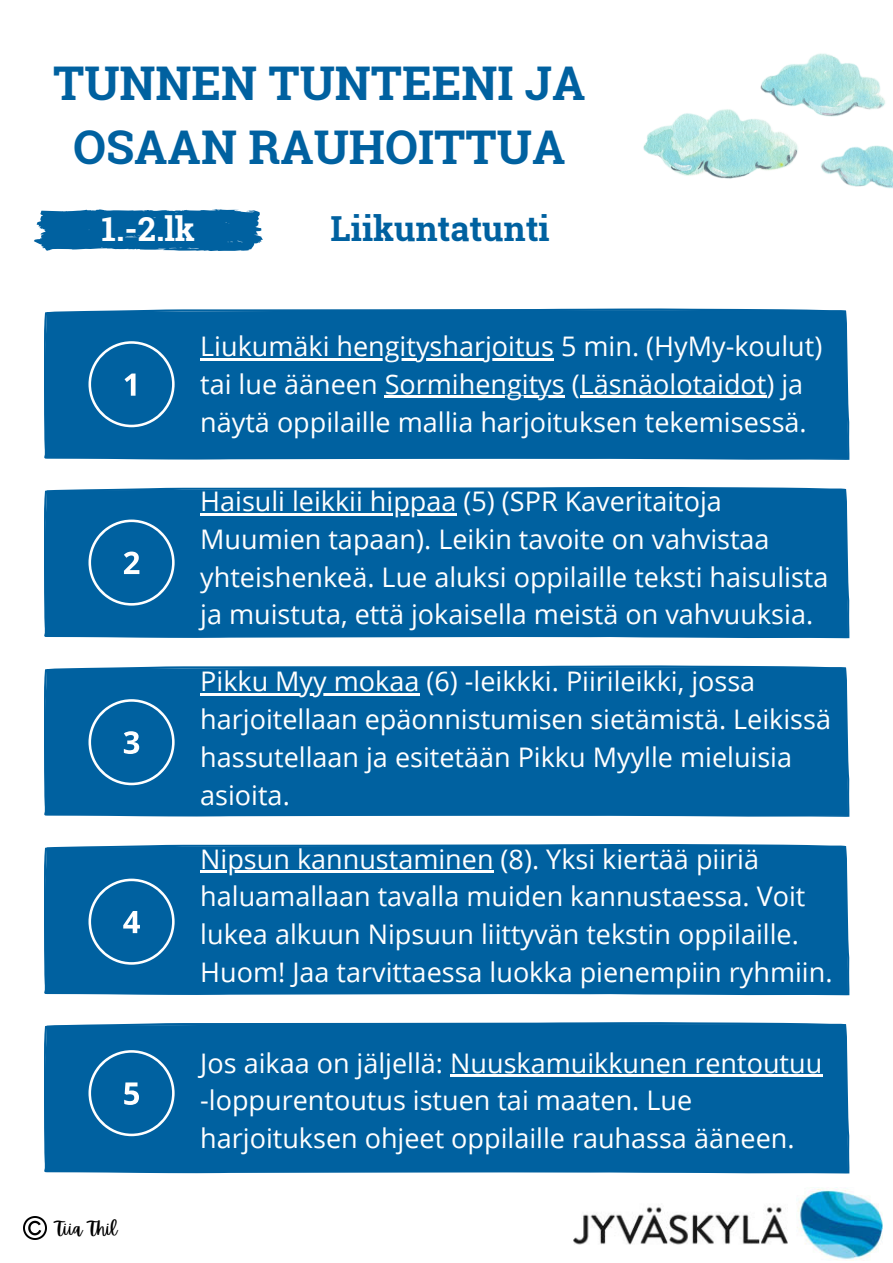
<style>
.page{position:relative;width:893px;height:1263px;background:#fff}
.page>*{position:absolute;margin:0;border:0;box-sizing:border-box;transform-origin:0 0}
.t1{font:700 46.5px/64.7px "Roboto Slab";color:#0061a0;text-align:center}
.t2{font:700 34.5px "Roboto Slab";color:#0061a0}
.t3{font:700 33px "Roboto Slab";color:#fff}
.t4{font:27px/37.7px "Open Sans";color:#fff}
.t5{font:18px "Apricots";color:#000}
</style>
<div class="page">
<div style="left:44px;top:665px;width:805px;height:152px;background:#0061a0"></div>
<div style="left:44px;top:844px;width:805px;height:151px;background:#0061a0"></div>
<div style="left:44px;top:1022px;width:805px;height:151px;background:#0061a0"></div>
<div style="left:44px;top:487px;width:805px;height:151px;background:#0061a0"></div>
<div style="left:44px;top:308px;width:805px;height:152px;background:#0061a0"></div>
<svg style="left:88px;top:341px;width:87px;height:86px;background:#1b71aa"></svg>
<svg style="left:88px;top:519px;width:87px;height:87px;background:#1c72aa"></svg>
<svg style="left:88px;top:699px;width:87px;height:86px;background:#1d73aa"></svg>
<svg style="left:88px;top:879px;width:87px;height:86px;background:#1d73aa"></svg>
<svg style="left:88px;top:1050px;width:87px;height:86px;background:#1d73aa"></svg>
<hr style="left:200px;top:513px;width:256px;height:2px;background:#fff">
<hr style="left:200px;top:693px;width:219px;height:2px;background:#fff">
<hr style="left:200px;top:870px;width:293px;height:2px;background:#fff">
<hr style="left:450px;top:1074px;width:372px;height:2px;background:#fff">
<svg style="left:34px;top:209px;width:229px;height:42px;background:#1d73ab"></svg>
<hr style="left:200px;top:358px;width:354px;height:2px;background:#fff">
<hr style="left:385px;top:396px;width:180px;height:2px;background:#fff">
<hr style="left:580px;top:396px;width:186px;height:2px;background:#fff">
<img style="left:643px;top:53px;width:250px;height:135px">
<img style="left:574px;top:1187px;width:308px;height:74px">
<img style="left:24px;top:1216px;width:23px;height:23px">
<p class="t1" style="left:53px;top:49px;width:534px">TUNNEN TUNTEENI JA<br>OSAAN RAUHOITTUA</p>
<p class="t3" style="left:102px;top:206px;width:95px">1.-2.lk</p>
<p class="t2" style="left:331px;top:205px;width:221px">Liikuntatunti</p>
<p class="t4" style="left:200px;top:327px;width:623px">Liukumäki hengitysharjoitus 5 min. (HyMy-koulut) tai lue ääneen Sormihengitys (Läsnäolotaidot) ja näytä oppilaille mallia harjoituksen tekemisessä.</p>
<p class="t4" style="left:200px;top:482px;width:630px">Haisuli leikkii hippaa (5) (SPR Kaveritaitoja Muumien tapaan). Leikin tavoite on vahvistaa yhteishenkeä. Lue aluksi oppilaille teksti haisulista ja muistuta, että jokaisella meistä on vahvuuksia.</p>
<p class="t4" style="left:200px;top:662px;width:632px">Pikku Myy mokaa (6) -leikkki. Piirileikki, jossa harjoitellaan epäonnistumisen sietämistä. Leikissä hassutellaan ja esitetään Pikku Myylle mieluisia asioita.</p>
<p class="t4" style="left:200px;top:839px;width:634px">Nipsun kannustaminen (8). Yksi kiertää piiriä haluamallaan tavalla muiden kannustaessa. Voit lukea alkuun Nipsuun liittyvän tekstin oppilaille.<br>Huom! Jaa tarvittaessa luokka pienempiin ryhmiin.</p>
<p class="t5" style="left:55px;top:1218px;width:63px">Tiia Thil</p>
<p class="t4" style="left:200px;top:1043px;width:623px">Jos aikaa on jäljellä: Nuuskamuikkunen rentoutuu</p>
<p class="t4" style="left:200px;top:1081px;width:596px">-loppurentoutus istuen tai maaten. Lue harjoituksen ohjeet oppilaille rauhassa ääneen.</p>
</div>
